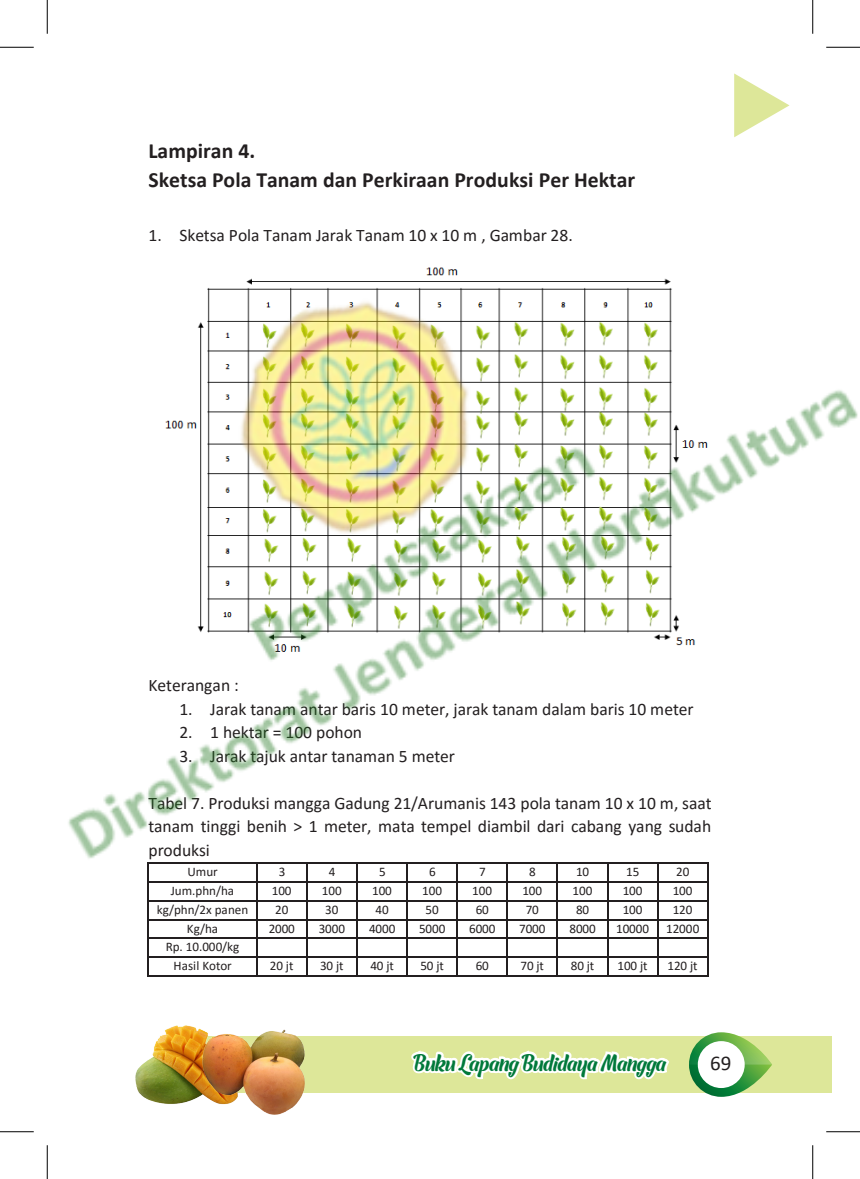
<style>
.page{position:relative;width:860px;height:1179px;background:#fff}
.page>*{position:absolute;margin:0;border:0;box-sizing:border-box;transform-origin:0 0}
.t1{font:700 21.82px/29.2px "Calibri";color:#231f20}
.t2{font:20.93px "Calibri";color:#231f20}
.t3{font:20.25px "Barracuda Script Regular W00";color:#00793a}
.t4{font:17.55px/23.4px "Calibri";letter-spacing:-.005em;color:#231f20;text-align:justify}
.t5{font:13.05px/18.7px "Calibri";letter-spacing:-.005em;color:#231f20;text-align:center}
</style>
<div class="page">
<hr style="left:47px;top:0;width:1px;height:34px;background:#000">
<hr style="left:47px;top:1145px;width:1px;height:34px;background:#000">
<hr style="left:812px;top:0;width:1px;height:34px;background:#000">
<hr style="left:812px;top:1145px;width:1px;height:34px;background:#000">
<img style="left:0;top:27px;width:860px;height:1125px">
<p class="t1" style="left:148px;top:135px;width:488px">Lampiran 4.<br>Sketsa Pola Tanam dan Perkiraan Produksi Per Hektar</p>
<p class="t4" style="left:148px;top:223px;width:426px">1. Sketsa Pola Tanam Jarak Tanam 10 x 10 m , Gambar 28.</p>
<p class="t4" style="left:148px;top:673px;width:92px">Keterangan :</p>
<p class="t4" style="left:179px;top:697px;width:516px">1. Jarak tanam antar baris 10 meter, jarak tanam dalam baris 10 meter</p>
<p class="t4" style="left:179px;top:720px;width:184px">2. 1 hektar = 100 pohon</p>
<p class="t4" style="left:179px;top:744px;width:277px">3. Jarak tajuk antar tanaman 5 meter</p>
<p class="t4" style="left:148px;top:790px;width:565px">Tabel 7. Produksi mangga Gadung 21/Arumanis 143 pola tanam 10 x 10 m, saat tanam tinggi benih &gt; 1 meter, mata tempel diambil dari cabang yang sudah produksi</p>
<p class="t5" style="left:187px;top:862px;width:32px">Umur</p>
<p class="t5" style="left:279px;top:862px;width:8px">3</p>
<p class="t5" style="left:329px;top:862px;width:8px">4</p>
<p class="t5" style="left:379px;top:862px;width:8px">5</p>
<p class="t5" style="left:429px;top:862px;width:8px">6</p>
<p class="t5" style="left:479px;top:862px;width:8px">7</p>
<p class="t5" style="left:529px;top:862px;width:8px">8</p>
<p class="t5" style="left:576px;top:862px;width:15px">10</p>
<p class="t5" style="left:626px;top:862px;width:15px">15</p>
<p class="t5" style="left:676px;top:862px;width:15px">20</p>
<p class="t5" style="left:171px;top:881px;width:65px">Jum.phn/ha</p>
<p class="t5" style="left:272px;top:881px;width:21px">100</p>
<p class="t5" style="left:322px;top:881px;width:21px">100</p>
<p class="t5" style="left:372px;top:881px;width:21px">100</p>
<p class="t5" style="left:422px;top:881px;width:21px">100</p>
<p class="t5" style="left:472px;top:881px;width:21px">100</p>
<p class="t5" style="left:522px;top:881px;width:21px">100</p>
<p class="t5" style="left:573px;top:881px;width:21px">100</p>
<p class="t5" style="left:623px;top:881px;width:21px">100</p>
<p class="t5" style="left:673px;top:881px;width:21px">100</p>
<p class="t5" style="left:157px;top:900px;width:93px">kg/phn/2x panen</p>
<p class="t5" style="left:275px;top:900px;width:15px">20</p>
<p class="t5" style="left:325px;top:900px;width:15px">30</p>
<p class="t5" style="left:376px;top:900px;width:15px">40</p>
<p class="t5" style="left:426px;top:900px;width:15px">50</p>
<p class="t5" style="left:476px;top:900px;width:15px">60</p>
<p class="t5" style="left:526px;top:900px;width:15px">70</p>
<p class="t5" style="left:576px;top:900px;width:15px">80</p>
<p class="t5" style="left:623px;top:900px;width:21px">100</p>
<p class="t5" style="left:673px;top:900px;width:21px">120</p>
<p class="t5" style="left:187px;top:919px;width:33px">Kg/ha</p>
<p class="t5" style="left:269px;top:919px;width:28px">2000</p>
<p class="t5" style="left:319px;top:919px;width:28px">3000</p>
<p class="t5" style="left:369px;top:919px;width:28px">4000</p>
<p class="t5" style="left:419px;top:919px;width:28px">5000</p>
<p class="t5" style="left:469px;top:919px;width:28px">6000</p>
<p class="t5" style="left:519px;top:919px;width:28px">7000</p>
<p class="t5" style="left:569px;top:919px;width:28px">8000</p>
<p class="t5" style="left:616px;top:919px;width:35px">10000</p>
<p class="t5" style="left:666px;top:919px;width:35px">12000</p>
<p class="t5" style="left:166px;top:937px;width:75px">Rp. 10.000/kg<br>Hasil Kotor</p>
<p class="t5" style="left:270px;top:956px;width:25px">20 jt</p>
<p class="t5" style="left:320px;top:956px;width:25px">30 jt</p>
<p class="t5" style="left:370px;top:956px;width:25px">40 jt</p>
<p class="t5" style="left:420px;top:956px;width:25px">50 jt</p>
<p class="t5" style="left:476px;top:956px;width:15px">60</p>
<p class="t5" style="left:520px;top:956px;width:25px">70 jt</p>
<p class="t5" style="left:571px;top:956px;width:25px">80 jt</p>
<p class="t5" style="left:617px;top:956px;width:32px">100 jt</p>
<p class="t5" style="left:667px;top:956px;width:32px">120 jt</p>
<p class="t3" style="left:413px;top:1052px;width:254px">Buku Lapang Budidaya Mangga</p>
<p class="t2" style="left:710px;top:1049px;width:23px">69</p>
</div>
